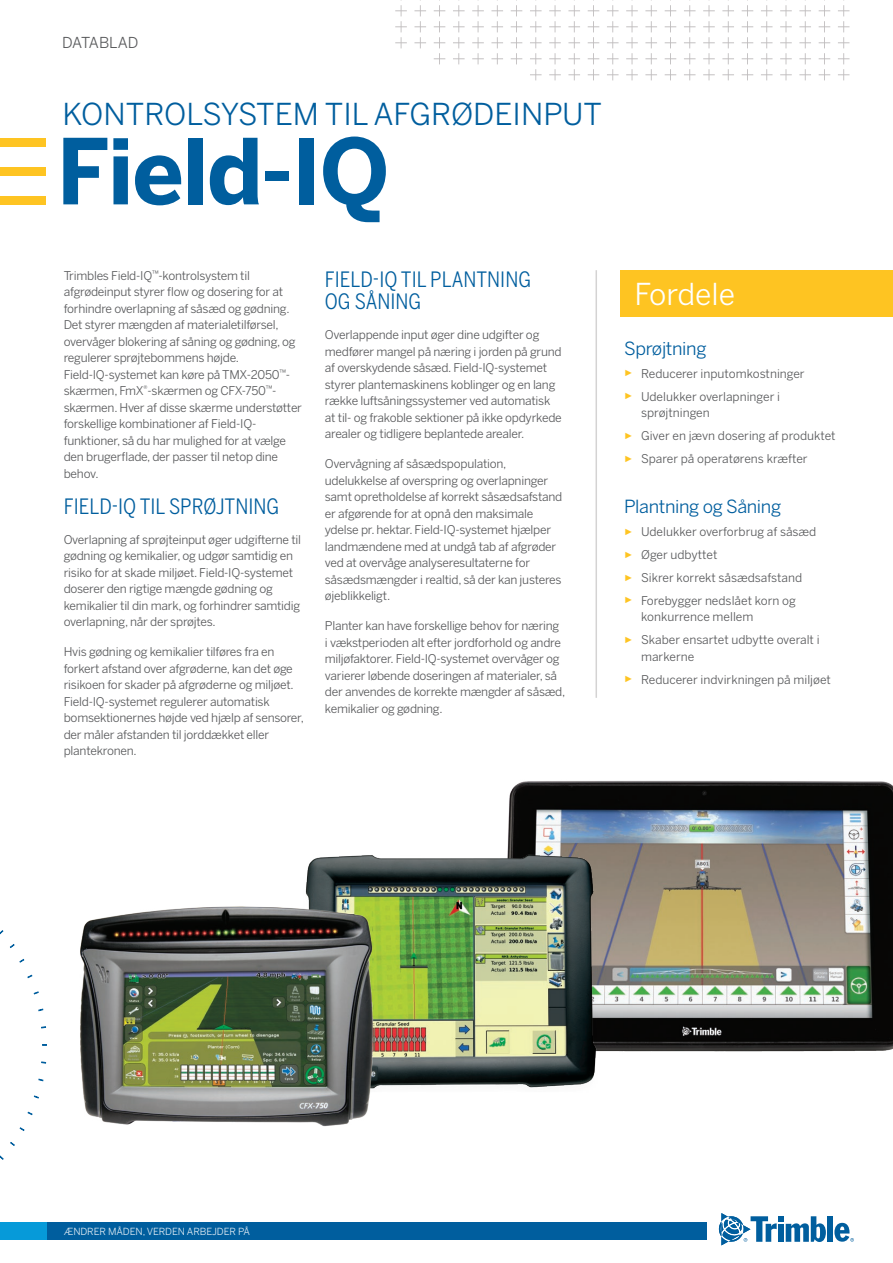
<style>
.page{position:relative;width:893px;height:1263px;background:#fff}
.page>*{position:absolute;margin:0;border:0;box-sizing:border-box;transform-origin:0 0}
.t1{font:700 90px "Benton Sans";letter-spacing:-.02em;color:#005e9e}
.t2{font:30px "Benton Sans";color:#005e9e}
.t3{font:30px "Benton Sans";color:#fff}
.t4{font:21px/22.5px "Benton Sans Condensed";color:#005e9e}
.t5{font:18px "Benton Sans";letter-spacing:-.02em;color:#005e9e}
.t6{font:15px "Benton Sans";color:#57585a}
.t7{font:12px/16.5px "Benton Sans";letter-spacing:-.02em;color:#57585a}
.t8{font:12px/23px "Benton Sans";color:#57585a}
.t9{font:9.75px "Benton Sans";letter-spacing:-.01em;color:#fff}
.s1{font-family:"Arial";font-size:9px;color:#fec422}
</style>
<div class="page">
<svg style="left:395px;top:0;width:454px;height:80px"></svg>
<div style="left:0;top:138px;width:46px;height:8px;background:#fec422"></div>
<div style="left:0;top:167px;width:46px;height:9px;background:#fec422"></div>
<div style="left:0;top:197px;width:46px;height:8px;background:#fec422"></div>
<svg style="left:41px;top:1061px;width:5px;height:3px"></svg>
<svg style="left:38px;top:1078px;width:6px;height:3px"></svg>
<svg style="left:34px;top:1095px;width:5px;height:4px"></svg>
<svg style="left:27px;top:1111px;width:6px;height:4px"></svg>
<svg style="left:19px;top:1127px;width:6px;height:4px"></svg>
<svg style="left:10px;top:1142px;width:5px;height:4px"></svg>
<svg style="left:0;top:1155px;width:4px;height:5px"></svg>
<svg style="left:0;top:930px;width:4px;height:5px"></svg>
<svg style="left:10px;top:944px;width:5px;height:4px"></svg>
<svg style="left:19px;top:958px;width:6px;height:5px"></svg>
<svg style="left:27px;top:974px;width:6px;height:4px"></svg>
<svg style="left:33px;top:991px;width:6px;height:4px"></svg>
<svg style="left:38px;top:1008px;width:6px;height:3px"></svg>
<svg style="left:41px;top:1026px;width:5px;height:3px"></svg>
<img style="left:507px;top:780px;width:386px;height:272px">
<img style="left:305px;top:850px;width:296px;height:238px">
<img style="left:80px;top:896px;width:311px;height:231px">
<div style="left:621px;top:270px;width:272px;height:47px;background:#fec422"></div>
<hr style="left:595px;top:270px;width:2px;height:428px;background:#d4d3d3">
<div style="left:827px;top:1216px;width:6px;height:26px;background:#005e9e"></div>
<svg style="left:719px;top:1213px;width:107px;height:32px"></svg>
<svg style="left:834px;top:1223px;width:20px;height:19px"></svg>
<div style="left:0;top:1222px;width:704px;height:17px;background:#069ad9"></div>
<div style="left:47px;top:1222px;width:659px;height:17px;background:#005e9e"></div>
<p class="t6" style="left:62px;top:34px;width:78px">DATABLAD</p>
<h2 class="t2" style="left:62px;top:97px;width:541px">KONTROLSYSTEM TIL AFGRØDEINPUT</h2>
<h1 class="t1" style="left:57px;top:115px;width:335px">Field-IQ</h1>
<p class="t7" style="left:64px;top:267px;width:240px">Trimbles Field-IQ<sup>™</sup>-kontrolsystem til afgrødeinput styrer flow og dosering for at forhindre overlapning af såsæd og gødning.<br>Det styrer mængden af materialetilførsel, overvåger blokering af såning og gødning, og regulerer sprøjtebommens højde.<br>Field‑IQ-systemet kan køre på TMX-2050<sup>™</sup>- skærmen, FmX<sup>®</sup>-skærmen og CFX-750<sup>™</sup>- skærmen. Hver af disse skærme understøtter forskellige kombinationer af Field-IQ&shy;funktioner, så du har mulighed for at vælge den brugerflade, der passer til netop dine behov.</p>
<h3 class="t4" style="left:64px;top:495px;width:217px">FIELD-IQ TIL SPRØJTNING</h3>
<p class="t7" style="left:64px;top:531px;width:239px">Overlapning af sprøjteinput øger udgifterne til gødning og kemikalier, og udgør samtidig en risiko for at skade miljøet. Field-IQ-systemet doserer den rigtige mængde gødning og kemikalier til din mark, og forhindrer samtidig overlapning, når der sprøjtes.</p>
<p class="t7" style="left:64px;top:644px;width:242px">Hvis gødning og kemikalier tilføres fra en forkert afstand over afgrøderne, kan det øge risikoen for skader på afgrøderne og miljøet.<br>Field-IQ-systemet regulerer automatisk bomsektionernes højde ved hjælp af sensorer, der måler afstanden til jorddækket eller plantekronen.</p>
<h3 class="t4" style="left:325px;top:268px;width:208px">FIELD-IQ TIL PLANTNING<br>OG SÅNING</h3>
<p class="t7" style="left:325px;top:327px;width:238px">Overlappende input øger dine udgifter og medfører mangel på næring i jorden på grund af overskydende såsæd. Field-IQ-systemet styrer plantemaskinens koblinger og en lang række luftsåningssystemer ved automatisk at til- og frakoble sektioner på ikke opdyrkede arealer og tidligere beplantede arealer.</p>
<p class="t7" style="left:325px;top:456px;width:239px">Overvågning af såsædspopulation, udelukkelse af overspring og overlapninger samt opretholdelse af korrekt såsædsafstand er afgørende for at opnå den maksimale ydelse pr. hektar. Field‑IQ-systemet hjælper landmændene med at undgå tab af afgrøder ved at overvåge analyseresultaterne for såsædsmængder i realtid, så der kan justeres øjeblikkeligt.</p>
<p class="t7" style="left:325px;top:618px;width:242px">Planter kan have forskellige behov for næring<br>i vækstperioden alt efter jordforhold og andre miljøfaktorer. Field-IQ-systemet overvåger og varierer løbende doseringen af materialer, så der anvendes de korrekte mængder af såsæd, kemikalier og gødning.</p>
<h2 class="t3" style="left:634px;top:277px;width:102px">Fordele</h2>
<h3 class="t5" style="left:624px;top:338px;width:84px">Sprøjtning</h3>
<p class="t8" style="left:624px;top:362px;width:182px"><span class="s1">►</span> Reducerer inputomkostninger <span class="s1">►</span> Udelukker overlapninger i</p>
<p class="t8" style="left:624px;top:401px;width:213px;text-indent:17px">sprøjtningen<br><span class="s1">►</span> Giver en jævn dosering af produktet <span class="s1">►</span> Sparer på operatørens kræfter</p>
<h3 class="t5" style="left:624px;top:496px;width:159px">Plantning og Såning</h3>
<p class="t8" style="left:624px;top:520px;width:194px"><span class="s1">►</span> Udelukker overforbrug af såsæd <span class="s1">►</span> Øger udbyttet<br><span class="s1">►</span> Sikrer korrekt såsædsafstand<br><span class="s1">►</span> Forebygger nedslået korn og</p>
<p class="t8" style="left:624px;top:606px;width:197px;text-indent:17px">konkurrence mellem<br><span class="s1">►</span> Skaber ensartet udbytte overalt i</p>
<p class="t8" style="left:624px;top:645px;width:208px;text-indent:17px">markerne<br><span class="s1">►</span> Reducerer indvirkningen på miljøet</p>
<p class="t9" style="left:64px;top:1225px;width:188px">ÆNDRER MÅDEN, VERDEN ARBEJDER PÅ</p>
</div>
